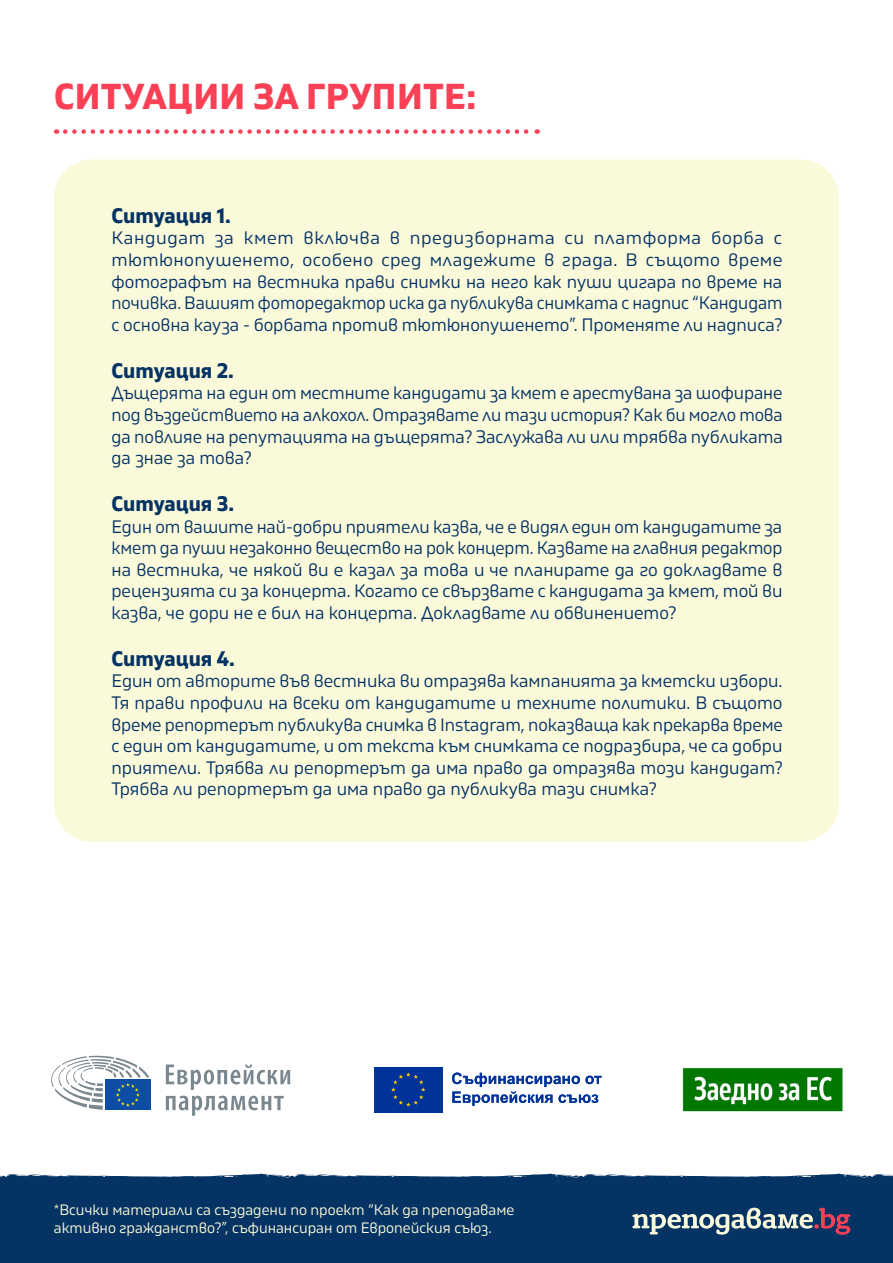
<style>
.page{position:relative;width:893px;height:1263px;background:#fff}
.page>*{position:absolute;margin:0;border:0;box-sizing:border-box;transform-origin:0 0}
.t1{font:700 36px "Gilam BG";letter-spacing:.01em;color:#fa4054}
.t2{font:700 21px "Gilam BG";letter-spacing:-.005em;color:#053363}
.t3{font:18px/21.6px "Gilam BG";color:#053264;text-align:justify}
.t4{font:15px/18px "Gilam BG";color:#fafadb}
</style>
<div class="page">
<div style="left:0;top:1173px;width:893px;height:90px;background:#053363"></div>
<svg style="left:632px;top:1207px;width:218px;height:28px;background:#536781"></svg>
<div style="left:105px;top:1079px;width:46px;height:31px;background:#0d4da3"></div>
<svg style="left:51px;top:1055px;width:98px;height:55px"></svg>
<svg style="left:166px;top:1064px;width:124px;height:26px"></svg>
<svg style="left:166px;top:1096px;width:118px;height:20px"></svg>
<svg style="left:374px;top:1067px;width:69px;height:46px"></svg>
<div style="left:374px;top:1067px;width:68px;height:45px;background:#039"></div>
<svg style="left:391px;top:1072px;width:35px;height:35px"></svg>
<svg style="left:452px;top:1072px;width:150px;height:34px"></svg>
<img style="left:682px;top:1068px;width:161px;height:44px">
<div style="left:54px;top:159px;width:785px;height:683px;background:#fafadb;border-radius:38px"></div>
<svg style="left:65px;top:129px;width:473px;height:5px"></svg>
<h1 class="t1" style="left:54px;top:70px;width:424px">СИТУАЦИИ ЗА ГРУПИТЕ:</h1>
<p class="t2" style="left:111px;top:200px;width:121px">Ситуация 1.</p>
<p class="t3" style="left:111px;top:227px;width:673px">Кандидат за кмет включва в предизборната си платформа борба с тютюнопушенето, особено сред младежите в града. В същото време фотографът на вестника прави снимки на него как пуши цигара по време на почивка. Вашият фоторедактор иска да публикува снимката с надпис “Кандидат с основна кауза - борбата против тютюнопушенето”. Променяте ли надписа?</p>
<p class="t2" style="left:111px;top:355px;width:124px">Ситуация 2.</p>
<p class="t3" style="left:111px;top:381px;width:673px">Дъщерята на един от местните кандидати за кмет е арестувана за шофиране под въздействието на алкохол. Отразявате ли тази история? Как би могло това да повлияе на репутацията на дъщерята? Заслужава ли или трябва публиката да знае за това?</p>
<p class="t2" style="left:111px;top:488px;width:124px">Ситуация 3.</p>
<p class="t3" style="left:111px;top:515px;width:672px">Един от вашите най-добри приятели казва, че е видял един от кандидатите за кмет да пуши незаконно вещество на рок концерт. Казвате на главния редактор на вестника, че някой ви е казал за това и че планирате да го докладвате в рецензията си за концерта. Когато се свързвате с кандидата за кмет, той ви казва, че дори не е бил на концерта. Докладвате ли обвинението?</p>
<p class="t2" style="left:111px;top:643px;width:125px">Ситуация 4.</p>
<p class="t3" style="left:111px;top:669px;width:673px">Един от авторите във вестника ви отразява кампанията за кметски избори.<br>Тя прави профили на всеки от кандидатите и техните политики. В същото време репортерът публикува снимка в Instagram, показваща как прекарва време с един от кандидатите, и от текста към снимката се подразбира, че са добри приятели. Трябва ли репортерът да има право да отразява този кандидат?<br>Трябва ли репортерът да има право да публикува тази снимка?</p>
<p class="t4" style="left:54px;top:1200px;width:462px">*Всички материали са създадени по проект “Как да преподаваме активно гражданство?”, съфинансиран от Европейския съюз.</p>
</div>
